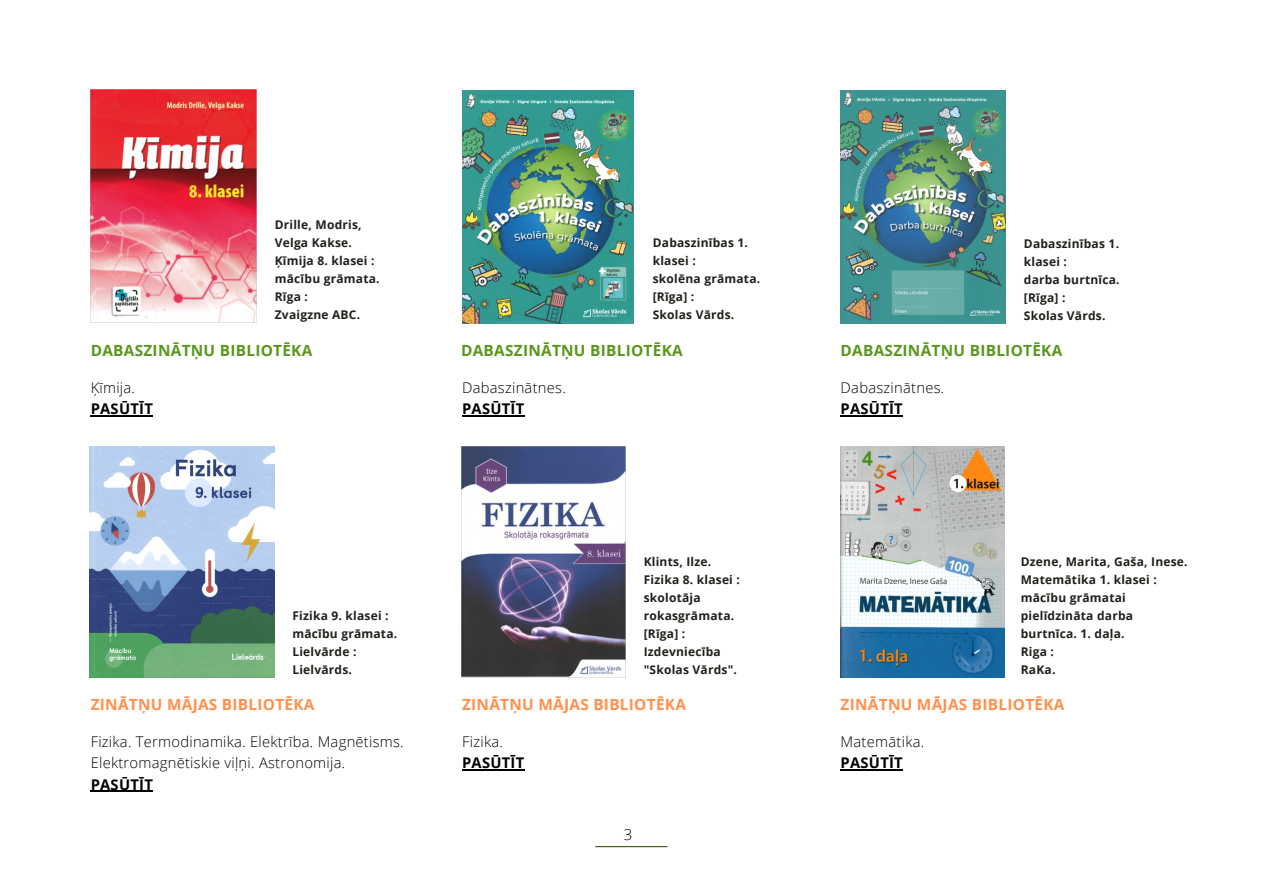
<style>
.page{position:relative;width:1263px;height:894px;background:#fff}
.page>*{position:absolute;margin:0;border:0;box-sizing:border-box;transform-origin:0 0}
.t1{font:700 15.45px "Open Sans";letter-spacing:.02em;color:#ff914d}
.t2{font:700 15.45px "Open Sans";letter-spacing:.02em;color:#59981a}
.t3{font:300 15px "Open Sans";color:#000}
.t4{font:300 14.7px/21.3px "Open Sans";letter-spacing:.02em;color:#000}
.t5{font:700 14.7px "Open Sans";letter-spacing:.02em;color:#000}
.t6{font:700 12px/18px "Open Sans";letter-spacing:.02em;color:#22201b}
</style>
<div class="page">
<hr style="left:595px;top:845px;width:72px;height:1px;background:#3b5704">
<img style="left:89px;top:446px;width:186px;height:231px">
<img style="left:461px;top:446px;width:164px;height:231px">
<img style="left:841px;top:446px;width:164px;height:231px">
<hr style="left:841px;top:769px;width:62px;height:1px;background:#000">
<hr style="left:91px;top:790px;width:62px;height:1px;background:#000">
<hr style="left:462px;top:769px;width:63px;height:1px;background:#000">
<img style="left:91px;top:89px;width:165px;height:233px">
<hr style="left:91px;top:415px;width:62px;height:1px;background:#000">
<img style="left:462px;top:90px;width:171px;height:233px">
<hr style="left:462px;top:415px;width:63px;height:1px;background:#000">
<hr style="left:841px;top:415px;width:62px;height:1px;background:#000">
<img style="left:841px;top:90px;width:165px;height:233px">
<p class="t6" style="left:275px;top:215px;width:88px">Drille, Modris,</p>
<p class="t6" style="left:275px;top:233px;width:79px">Velga Kakse.</p>
<p class="t6" style="left:275px;top:251px;width:101px">Ķīmija 8. klasei :</p>
<p class="t6" style="left:275px;top:269px;width:106px">mācību grāmata.</p>
<p class="t6" style="left:275px;top:287px;width:35px">Rīga :</p>
<p class="t6" style="left:275px;top:305px;width:87px">Zvaigzne ABC.</p>
<p class="t2" style="left:91px;top:339px;width:223px">DABASZINĀTŅU BIBLIOTĒKA</p>
<p class="t4" style="left:91px;top:376px;width:46px">Ķīmija.</p>
<p class="t5" style="left:91px;top:398px;width:64px">PASŪTĪT</p>
<p class="t6" style="left:292px;top:606px;width:106px">Fizika 9. klasei : mācību grāmata.</p>
<p class="t6" style="left:292px;top:642px;width:66px">Lielvārde :</p>
<p class="t6" style="left:292px;top:660px;width:61px">Lielvārds.</p>
<p class="t6" style="left:653px;top:233px;width:97px">Dabaszinības 1. klasei :</p>
<p class="t6" style="left:653px;top:269px;width:109px">skolēna grāmata.</p>
<p class="t6" style="left:653px;top:287px;width:43px">[Rīga] :</p>
<p class="t6" style="left:653px;top:305px;width:83px">Skolas Vārds.</p>
<p class="t2" style="left:461px;top:339px;width:223px">DABASZINĀTŅU BIBLIOTĒKA</p>
<p class="t4" style="left:462px;top:376px;width:105px">Dabaszinātnes.</p>
<p class="t5" style="left:462px;top:398px;width:64px">PASŪTĪT</p>
<p class="t6" style="left:644px;top:552px;width:69px">Klints, Ilze.</p>
<p class="t6" style="left:644px;top:570px;width:98px">Fizika 8. klasei :</p>
<p class="t6" style="left:644px;top:588px;width:92px">skolotāja rokasgrāmata. [Rīga] :</p>
<p class="t6" style="left:644px;top:642px;width:95px">Izdevniecība "Skolas Vārds".</p>
<p class="t1" style="left:91px;top:693px;width:225px">ZINĀTŅU MĀJAS BIBLIOTĒKA</p>
<p class="t1" style="left:462px;top:693px;width:225px">ZINĀTŅU MĀJAS BIBLIOTĒKA</p>
<p class="t4" style="left:91px;top:730px;width:315px">Fizika. Termodinamika. Elektrība. Magnētisms.<br>Elektromagnētiskie viļņi. Astronomija.</p>
<p class="t5" style="left:91px;top:773px;width:64px">PASŪTĪT</p>
<p class="t4" style="left:462px;top:730px;width:42px">Fizika.</p>
<p class="t5" style="left:462px;top:752px;width:64px">PASŪTĪT</p>
<p class="t3" style="left:624px;top:823px;width:10px">3</p>
<p class="t6" style="left:1024px;top:234px;width:97px">Dabaszinības 1. klasei :</p>
<p class="t6" style="left:1024px;top:270px;width:97px">darba burtnīca.</p>
<p class="t6" style="left:1024px;top:288px;width:43px">[Rīga] :</p>
<p class="t6" style="left:1024px;top:306px;width:83px">Skolas Vārds.</p>
<p class="t2" style="left:841px;top:339px;width:223px">DABASZINĀTŅU BIBLIOTĒKA</p>
<p class="t4" style="left:841px;top:376px;width:105px">Dabaszinātnes.</p>
<p class="t5" style="left:841px;top:398px;width:64px">PASŪTĪT</p>
<p class="t6" style="left:1021px;top:552px;width:168px">Dzene, Marita, Gaša, Inese.</p>
<p class="t6" style="left:1021px;top:570px;width:138px">Matemātika 1. klasei :</p>
<p class="t6" style="left:1021px;top:588px;width:114px">mācību grāmatai pielīdzināta darba burtnīca. 1. daļa.</p>
<p class="t6" style="left:1021px;top:642px;width:35px">Riga :</p>
<p class="t6" style="left:1021px;top:660px;width:36px">RaKa.</p>
<p class="t1" style="left:841px;top:693px;width:225px">ZINĀTŅU MĀJAS BIBLIOTĒKA</p>
<p class="t4" style="left:841px;top:730px;width:85px">Matemātika.</p>
<p class="t5" style="left:841px;top:752px;width:64px">PASŪTĪT</p>
</div>
